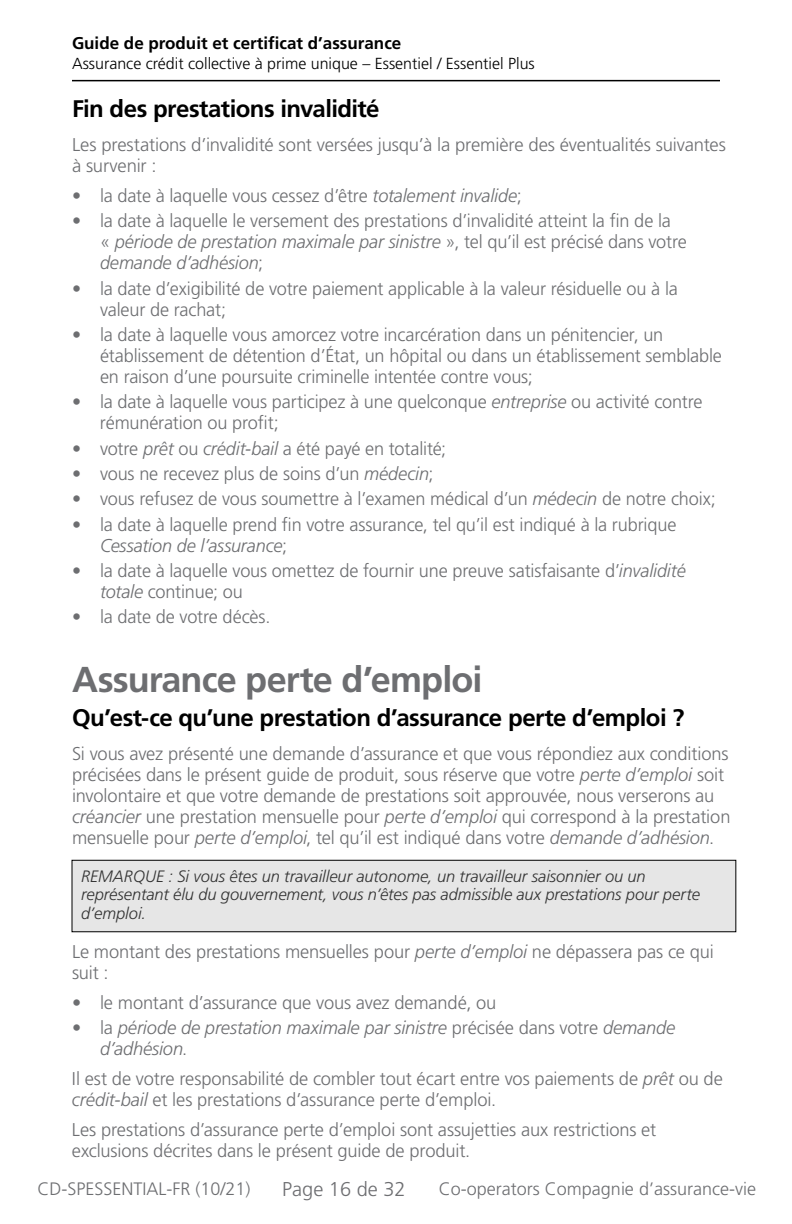
<style>
.page{position:relative;width:792px;height:1224px;background:#fff}
.page>*{position:absolute;margin:0;border:0;box-sizing:border-box;transform-origin:0 0}
.t1{font:700 36px "Frutiger LT Std";letter-spacing:-.025em;color:#6d6e71}
.t2{font:700 24px "Frutiger LT Std";letter-spacing:-.02em;color:#000}
.t3{font:300 20px "Frutiger LT Std";color:#6d6e71}
.t4{font:300 18.4px/21px "Frutiger LT Std";letter-spacing:-.01em;color:#6d6e71}
.t5{font:italic 300 18.4px/21px "Frutiger LT Std";letter-spacing:-.01em;color:#6d6e71}
.t6{font:300 18px "Frutiger LT Std";color:#6d6e71}
.t7{font:700 17px "Frutiger LT Std";color:#000}
.t8{font:italic 300 16.4px/18.4px "Frutiger LT Std";letter-spacing:-.005em;color:#333}
.t9{font:300 16px "Frutiger LT Std";color:#000}
.s1{font-style:italic}
.s2{font-style:normal}
</style>
<div class="page">
<hr style="left:73px;top:80px;width:646px;height:1px;background:#000">
<div style="left:72px;top:860px;width:664px;height:72px;background:#e6e6e6"></div>
<div style="left:72px;top:860px;width:664px;height:72px;border:1px solid #000"></div>
<p class="t7" style="left:72px;top:33px;width:331px">Guide de produit et certificat d’assurance</p>
<p class="t9" style="left:72px;top:54px;width:464px">Assurance crédit collective à prime unique – Essentiel / Essentiel Plus</p>
<h3 class="t2" style="left:72px;top:95px;width:309px">Fin des prestations invalidité</h3>
<p class="t4" style="left:72px;top:135px;width:656px">Les prestations d’invalidité sont versées jusqu’à la première des éventualités suivantes à survenir :</p>
<p class="t4" style="left:72px;top:185px;width:451px">• la date à laquelle vous cessez d’être <span class="s1">totalement invalide</span>;</p>
<p class="t4" style="left:100px;top:211px;width:588px;text-indent:-28px">• la date à laquelle le versement des prestations d’invalidité atteint la fin de la<br>« <span class="s1">période de prestation maximale par sinistre</span> », tel qu’il est précisé dans votre <span class="s1">demande d’adhésion</span>;</p>
<p class="t4" style="left:100px;top:278px;width:579px;text-indent:-28px">• la date d’exigibilité de votre paiement applicable à la valeur résiduelle ou à la valeur de rachat;</p>
<p class="t4" style="left:100px;top:324px;width:624px;text-indent:-28px">• la date à laquelle vous amorcez votre incarcération dans un pénitencier, un établissement de détention d’État, un hôpital ou dans un établissement semblable en raison d’une poursuite criminelle intentée contre vous;</p>
<p class="t4" style="left:100px;top:392px;width:604px;text-indent:-28px">• la date à laquelle vous participez à une quelconque <span class="s1">entreprise</span> ou activité contre rémunération ou profit;</p>
<p class="t4" style="left:72px;top:438px;width:376px">• votre <span class="s1">prêt</span> ou <span class="s1">crédit-bail</span> a été payé en totalité;</p>
<p class="t4" style="left:72px;top:463px;width:363px">• vous ne recevez plus de soins d’un <span class="s1">médecin</span>;</p>
<p class="t4" style="left:72px;top:489px;width:645px">• vous refusez de vous soumettre à l’examen médical d’un <span class="s1">médecin</span> de notre choix;</p>
<p class="t4" style="left:100px;top:514px;width:578px;text-indent:-28px">• la date à laquelle prend fin votre assurance, tel qu’il est indiqué à la rubrique<br><span class="s1">Cessation de l’assurance</span>;</p>
<p class="t4" style="left:100px;top:560px;width:587px;text-indent:-28px">• la date à laquelle vous omettez de fournir une preuve satisfaisante d’<span class="s1">invalidité totale</span> continue; ou</p>
<p class="t4" style="left:72px;top:607px;width:200px">• la date de votre décès.</p>
<h2 class="t1" style="left:72px;top:659px;width:412px">Assurance perte d’emploi</h2>
<h3 class="t2" style="left:72px;top:703px;width:614px">Qu’est-ce qu’une prestation d’assurance perte d’emploi ?</h3>
<p class="t4" style="left:72px;top:743px;width:660px">Si vous avez présenté une demande d’assurance et que vous répondiez aux conditions précisées dans le présent guide de produit, sous réserve que votre <span class="s1">perte d’emploi</span> soit involontaire et que votre demande de prestations soit approuvée, nous verserons au <span class="s1">créancier</span> une prestation mensuelle pour <span class="s1">perte d’emploi</span> qui correspond à la prestation mensuelle pour <span class="s1">perte d’emploi</span>, tel qu’il est indiqué dans votre <span class="s1">demande d’adhésion</span>.</p>
<p class="t8" style="left:81px;top:867px;width:621px">REMARQUE : Si vous êtes un travailleur autonome, un travailleur saisonnier ou un représentant élu du gouvernement, vous n’êtes pas admissible aux prestations pour perte d’emploi.</p>
<p class="t4" style="left:72px;top:942px;width:643px">Le montant des prestations mensuelles pour <span class="s1">perte d’emploi</span> ne dépassera pas ce qui suit :</p>
<p class="t4" style="left:72px;top:992px;width:426px">• le montant d’assurance que vous avez demandé, ou</p>
<p class="t5" style="left:100px;top:1018px;width:577px;text-indent:-28px"><span class="s2">• la</span> période de prestation maximale par sinistre <span class="s2">précisée dans votre</span> demande d’adhésion<span class="s2">.</span></p>
<p class="t4" style="left:72px;top:1068px;width:652px">Il est de votre responsabilité de combler tout écart entre vos paiements de <span class="s1">prêt</span> ou de <span class="s1">crédit-bail</span> et les prestations d’assurance perte d’emploi.</p>
<p class="t4" style="left:72px;top:1119px;width:586px">Les prestations d’assurance perte d’emploi sont assujetties aux restrictions et exclusions décrites dans le présent guide de produit.</p>
<p class="t3" style="left:282px;top:1178px;width:125px">Page 16 de 32</p>
<p class="t6" style="left:37px;top:1179px;width:215px">CD-SPESSENTIAL-FR (10/21)</p>
<p class="t6" style="left:439px;top:1179px;width:319px">Co-operators Compagnie d’assurance-vie</p>
</div>
